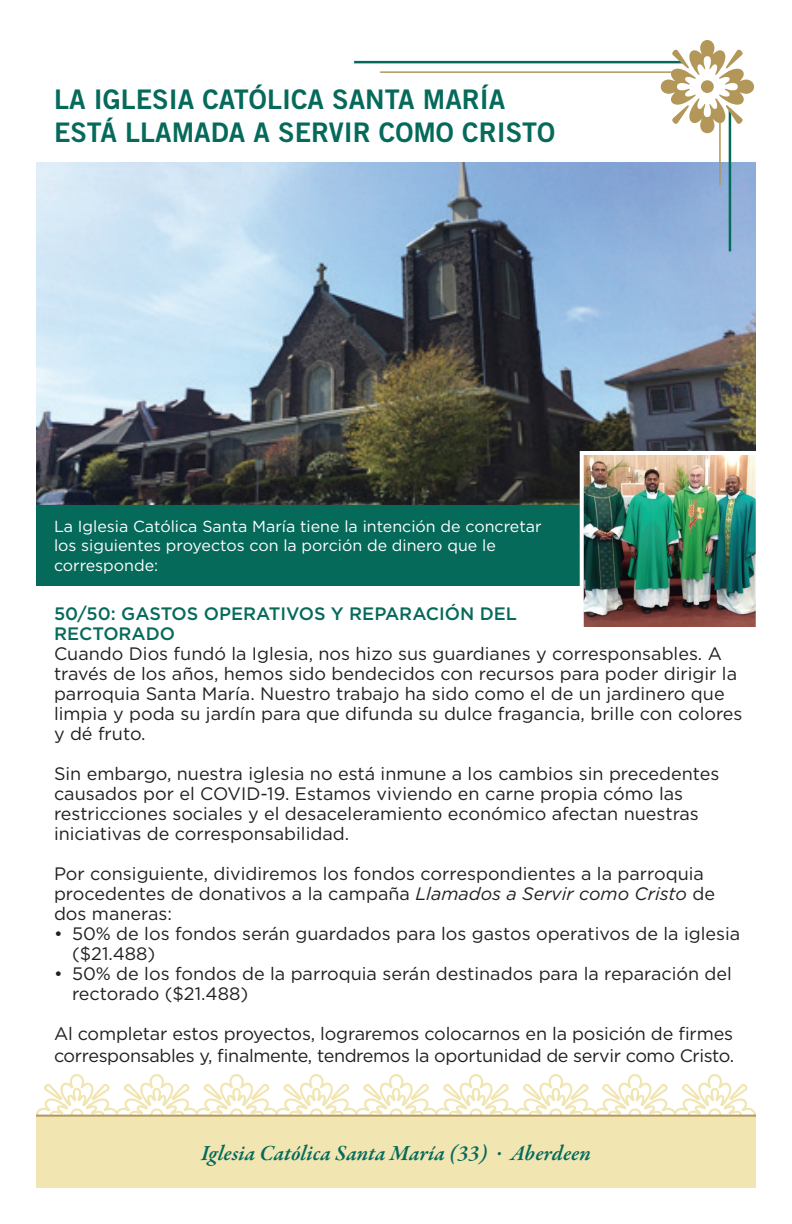
<style>
.page{position:relative;width:792px;height:1224px;background:#fff}
.page>*{position:absolute;margin:0;border:0;box-sizing:border-box;transform-origin:0 0}
.t1{font:27px/32.4px "Trade Gothic LT Std Bd 2";color:#066a5b}
.t2{font:italic 600 22px "Garamond Premr Pro";letter-spacing:.005em;color:#066a5b}
.t3{font:18px/20px "Gotham";color:#231f20}
.t4{font:18px/21.6px "Gotham";letter-spacing:-.02em;color:#231f20}
.t5{font:500 18px/20px "Gotham";color:#066a5b}
.t6{font:16px/19.2px "Gotham";color:#fff}
.s1{font-style:italic}
</style>
<div class="page">
<img style="left:36px;top:162px;width:720px;height:343px">
<svg style="left:36px;top:1074px;width:720px;height:41px"></svg>
<div style="left:36px;top:1116px;width:720px;height:72px;background:#f1e5b1"></div>
<hr style="left:36px;top:1115px;width:720px;height:2px;background:#b39758">
<div style="left:36px;top:505px;width:546px;height:81px;background:#066a5b"></div>
<hr style="left:354px;top:61px;width:329px;height:2px;background:#066a5b">
<hr style="left:380px;top:71px;width:303px;height:2px;background:#b39758">
<hr style="left:729px;top:109px;width:2px;height:142px;background:#066a5b">
<hr style="left:719px;top:109px;width:2px;height:76px;background:#b39758">
<svg style="left:661px;top:40px;width:93px;height:93px"></svg>
<img style="left:585px;top:456px;width:170px;height:170px">
<div style="left:580px;top:451px;width:180px;height:180px;border:4px solid #fff"></div>
<h1 class="t1" style="left:54px;top:83px;width:503px">LA IGLESIA CATÓLICA SANTA MARÍA<br>ESTÁ LLAMADA A SERVIR COMO CRISTO</h1>
<p class="t6" style="left:54px;top:517px;width:489px">La Iglesia Católica Santa María tiene la intención de concretar los siguientes proyectos con la porción de dinero que le corresponde:</p>
<p class="t5" style="left:54px;top:604px;width:464px">50/50: GASTOS OPERATIVOS Y REPARACIÓN DEL<br>RECTORADO</p>
<p class="t3" style="left:54px;top:644px;width:690px">Cuando Dios fundó la Iglesia, nos hizo sus guardianes y corresponsables. A través de los años, hemos sido bendecidos con recursos para poder dirigir la parroquia Santa María. Nuestro trabajo ha sido como el de un jardinero que limpia y poda su jardín para que difunda su dulce fragancia, brille con colores y dé fruto.</p>
<p class="t3" style="left:54px;top:764px;width:667px">Sin embargo, nuestra iglesia no está inmune a los cambios sin precedentes causados por el COVID-19. Estamos viviendo en carne propia cómo las restricciones sociales y el desaceleramiento económico afectan nuestras iniciativas de corresponsabilidad.</p>
<p class="t3" style="left:54px;top:864px;width:663px">Por consiguiente, dividiremos los fondos correspondientes a la parroquia procedentes de donativos a la campaña <span class="s1">Llamados a Servir como Cristo</span> de dos maneras:</p>
<p class="t3" style="left:72px;top:924px;width:670px;text-indent:-18px">• 50% de los fondos serán guardados para los gastos operativos de la iglesia ($21.488)</p>
<p class="t3" style="left:72px;top:964px;width:661px;text-indent:-18px">• 50% de los fondos de la parroquia serán destinados para la reparación del rectorado ($21.488)</p>
<p class="t4" style="left:54px;top:1023px;width:682px">Al completar estos proyectos, lograremos colocarnos en la posición de firmes corresponsables y, finalmente, tendremos la oportunidad de servir como Cristo.</p>
<p class="t2" style="left:201px;top:1139px;width:391px">Iglesia Católica Santa María (33) · Aberdeen</p>
</div>
